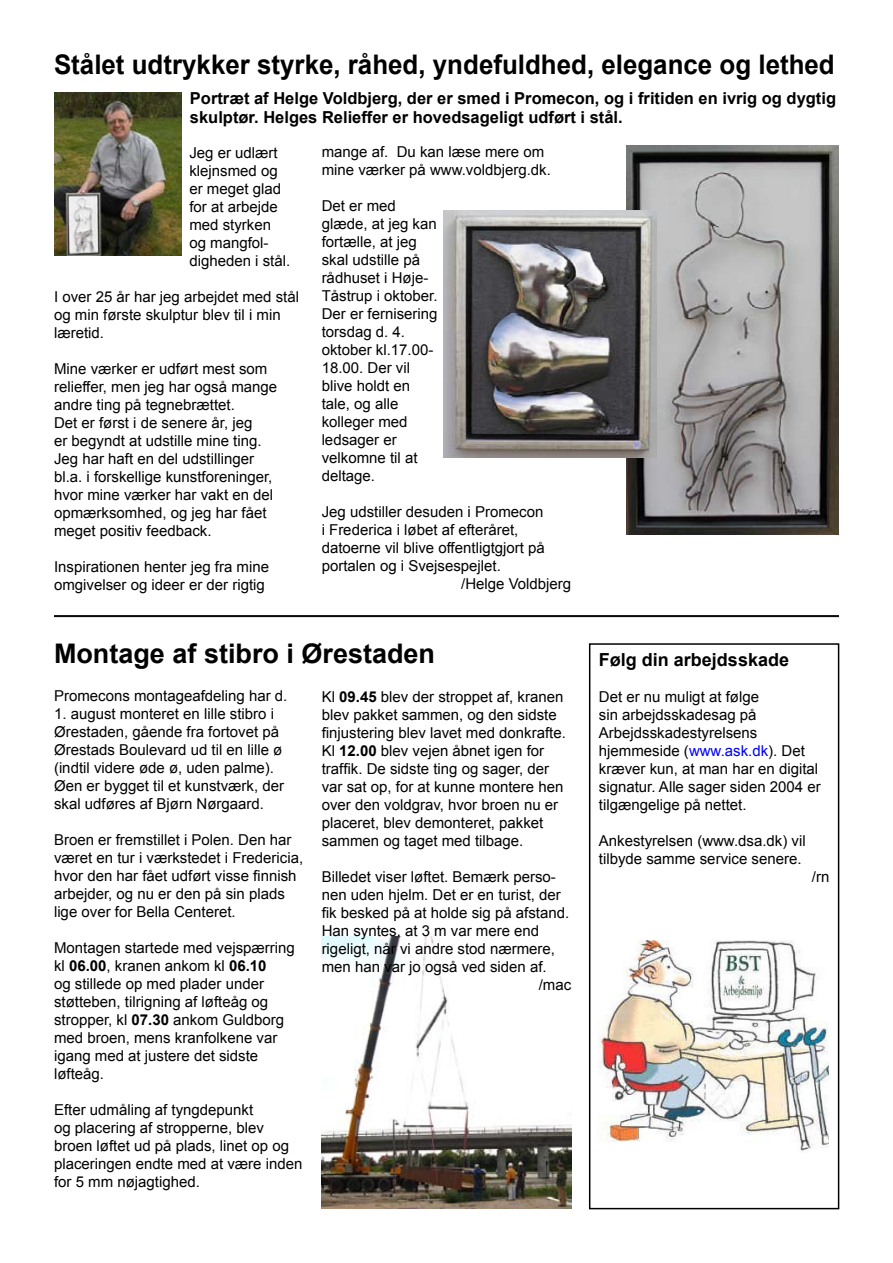
<style>
.page{position:relative;width:893px;height:1263px;background:#fff}
.page>*{position:absolute;margin:0;border:0;box-sizing:border-box;transform-origin:0 0}
.t1{font:700 27px "Arial";color:#000;scale:.96 1}
.t2{font:700 27px "Arial";color:#000}
.t3{font:700 18px "Arial";color:#000}
.t4{font:700 16.5px/19.8px "Arial";color:#000}
.t5{font:15px/18px "Arial";color:#000}
.s1{color:#00f}
.s2{font-weight:700}
</style>
<div class="page">
<img style="left:322px;top:937px;width:249px;height:272px">
<img style="left:54px;top:92px;width:128px;height:163px">
<img style="left:626px;top:146px;width:213px;height:388px">
<img style="left:443px;top:211px;width:213px;height:246px">
<hr style="left:54px;top:615px;width:785px;height:2px;background:#000">
<div style="left:589px;top:643px;width:250px;height:566px;border:2px solid #000"></div>
<img style="left:598px;top:941px;width:231px;height:210px">
<h1 class="t1" style="left:54px;top:46px;width:815px">Stålet udtrykker styrke, råhed, yndefuldhed, elegance og lethed</h1>
<p class="t4" style="left:190px;top:89px;width:648px">Portræt af Helge Voldbjerg, der er smed i Promecon, og i fritiden en ivrig og dygtig skulptør. Helges Relieffer er hovedsageligt udført i stål.</p>
<p class="t5" style="left:189px;top:144px;width:102px">Jeg er udlært klejnsmed og er meget glad for at arbejde med styrken og mangfol&shy;digheden i stål.</p>
<p class="t5" style="left:54px;top:288px;width:247px">I over 25 år har jeg arbejdet med stål og min første skulptur blev til i min læretid.</p>
<p class="t5" style="left:54px;top:360px;width:225px">Mine værker er udført mest som relieffer, men jeg har også mange andre ting på tegnebrættet.<br>Det er først i de senere år, jeg<br>er begyndt at udstille mine ting.<br>Jeg har haft en del udstillinger bl.a. i forskellige kunstforeninger, hvor mine værker har vakt en del opmærksomhed, og jeg har fået meget positiv feedback.</p>
<p class="t5" style="left:54px;top:558px;width:217px">Inspirationen henter jeg fra mine omgivelser og ideer er der rigtig</p>
<p class="t5" style="left:322px;top:142px;width:231px">mange af. Du kan læse mere om mine værker på www.voldbjerg.dk.</p>
<p class="t5" style="left:322px;top:196px;width:117px">Det er med glæde, at jeg kan fortælle, at jeg skal udstille på rådhuset i Høje-<br>Tåstrup i oktober.<br>Der er fernisering torsdag d. 4. oktober kl.17.00-<br>18.00. Der vil blive holdt en tale, og alle kolleger med ledsager er velkomne til at deltage.</p>
<p class="t5" style="left:322px;top:502px;width:223px">Jeg udstiller desuden i Promecon</p>
<p class="t5" style="left:322px;top:520px;width:198px">i Frederica i løbet af efteråret,</p>
<p class="t5" style="left:322px;top:538px;width:225px">datoerne vil blive offentligtgjort på</p>
<p class="t5" style="left:322px;top:556px;width:181px">portalen og i Svejsespejlet.</p>
<p class="t5" style="left:461px;top:574px;width:112px">/Helge Voldbjerg</p>
<h1 class="t2" style="left:54px;top:636px;width:383px">Montage af stibro i Ørestaden</h1>
<p class="t3" style="left:599px;top:648px;width:192px">Følg din arbejdsskade</p>
<p class="t5" style="left:599px;top:688px;width:223px">Det er nu muligt at følge<br>sin arbejdsskadesag på<br>Arbejdsskadestyrelsens hjemmeside (<span class="s1">www.ask.dk</span>). Det kræver kun, at man har en digital signatur. Alle sager siden 2004 er tilgængelige på nettet.</p>
<p class="t5" style="left:599px;top:832px;width:208px">Ankestyrelsen (www.dsa.dk) vil tilbyde samme service senere.</p>
<p class="t5" style="left:812px;top:868px;width:19px">/rn</p>
<p class="t5" style="left:54px;top:687px;width:235px">Promecons montageafdeling har d.</p>
<p class="t5" style="left:54px;top:705px;width:232px">1. august monteret en lille stibro i Ørestaden, gående fra fortovet på Ørestads Boulevard ud til en lille ø (indtil videre øde ø, uden palme).<br>Øen er bygget til et kunstværk, der skal udføres af Bjørn Nørgaard.</p>
<p class="t5" style="left:54px;top:831px;width:251px">Broen er fremstillet i Polen. Den har været en tur i værkstedet i Fredericia, hvor den har fået udført visse finnish arbejder, og nu er den på sin plads lige over for Bella Centeret.</p>
<p class="t5" style="left:54px;top:939px;width:242px">Montagen startede med vejspærring kl <span class="s2">06.00</span>, kranen ankom kl <span class="s2">06.10<br></span>og stillede op med plader under støtteben, tilrigning af løfteåg og stropper, kl <span class="s2">07.30</span> ankom Guldborg med broen, mens kranfolkene var igang med at justere det sidste løfteåg.</p>
<p class="t5" style="left:54px;top:1101px;width:250px">Efter udmåling af tyngdepunkt<br>og placering af stropperne, blev broen løftet ud på plads, linet op og placeringen endte med at være inden for 5 mm nøjagtighed.</p>
<p class="t5" style="left:322px;top:688px;width:246px">Kl <span class="s2">09.45</span> blev der stroppet af, kranen blev pakket sammen, og den sidste finjustering blev lavet med donkrafte.<br>Kl <span class="s2">12.00</span> blev vejen åbnet igen for traffik. De sidste ting og sager, der var sat op, for at kunne montere hen over den voldgrav, hvor broen nu er placeret, blev demonteret, pakket sammen og taget med tilbage.</p>
<p class="t5" style="left:322px;top:868px;width:236px">Billedet viser løftet. Bemærk perso-</p>
<p class="t5" style="left:322px;top:886px;width:241px">nen uden hjelm. Det er en turist, der</p>
<p class="t5" style="left:322px;top:904px;width:249px">fik besked på at holde sig på afstand.</p>
<p class="t5" style="left:322px;top:922px;width:219px">Han syntes, at 3 m var mere end</p>
<p class="t5" style="left:322px;top:940px;width:235px">rigeligt, når vi andre stod nærmere,</p>
<p class="t5" style="left:322px;top:958px;width:227px">men han var jo også ved siden af.</p>
<p class="t5" style="left:539px;top:976px;width:34px">/mac</p>
</div>
